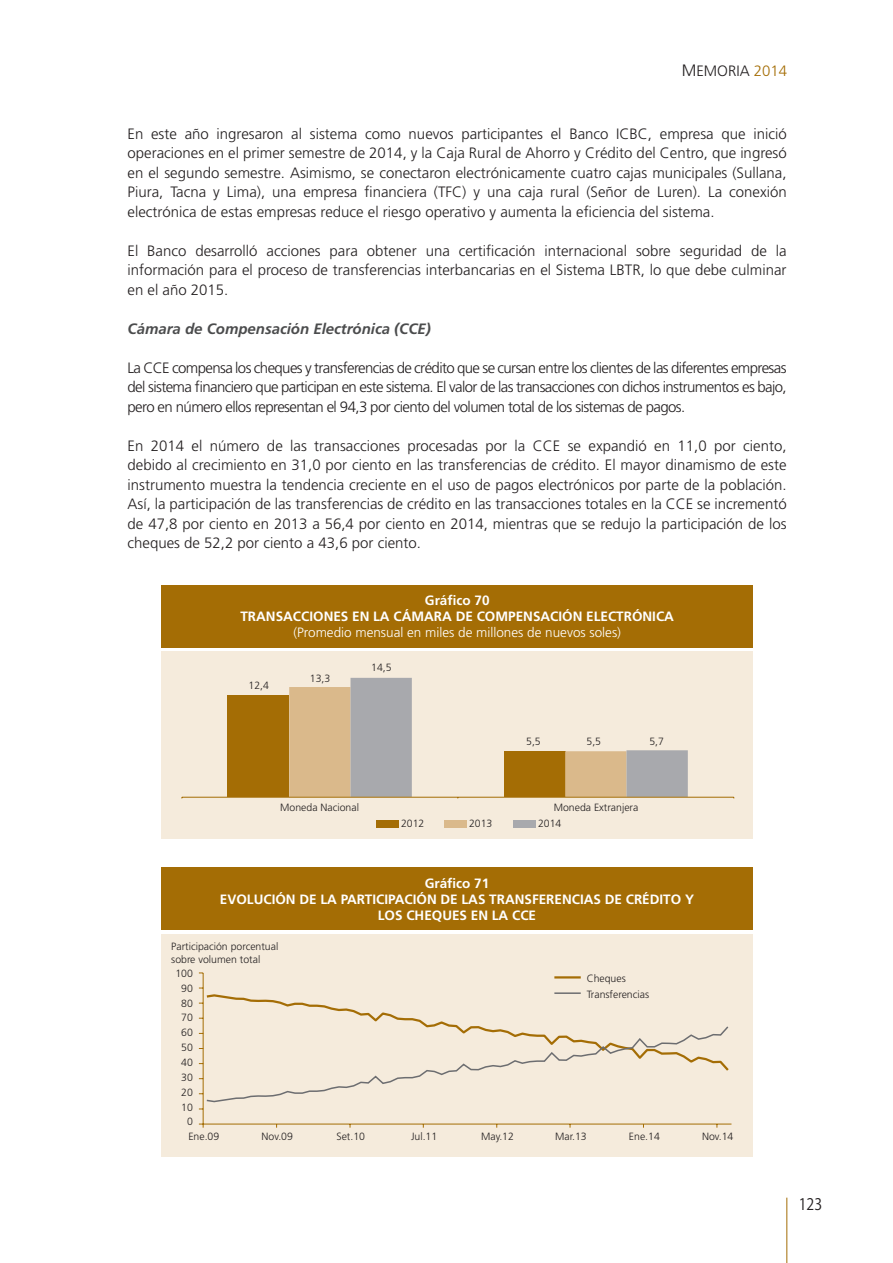
<style>
.page{position:relative;width:893px;height:1263px;background:#fff}
.page>*{position:absolute;margin:0;border:0;box-sizing:border-box;transform-origin:0 0}
.t1{font:15.75px "Koz Go Pro";color:#231f20;scale:.9 1}
.t2{font:300 15px/19.5px "Frutiger";color:#231f20;text-align:justify}
.t3{font:italic 700 15px "Frutiger";color:#4b4c4d}
.t4{font:700 13.5px "Frutiger";color:#fff}
.t5{font:300 13.5px "Frutiger";color:#fff}
.t6{font:300 10.5px/12.6px "Frutiger";color:#231f20}
.s1{font-size:16.5px}
.s2{color:#a46d05}
</style>
<div class="page">
<hr style="left:786px;top:1197px;width:1px;height:66px;background:#a46d05">
<div style="left:161px;top:651px;width:591px;height:188px;background:#f5ebdc"></div>
<div style="left:162px;top:585px;width:591px;height:62px;background:#a46d05"></div>
<div style="left:376px;top:820px;width:23px;height:8px;background:#a46d05"></div>
<div style="left:444px;top:820px;width:23px;height:8px;background:#dab98b"></div>
<div style="left:513px;top:820px;width:23px;height:8px;background:#a8a9ad"></div>
<div style="left:228px;top:695px;width:61px;height:102px;background:#a46d05"></div>
<hr style="left:182px;top:797px;width:552px;height:1px;background:#a46d05">
<svg style="left:289px;top:678px;width:399px;height:120px"></svg>
<div style="left:161px;top:934px;width:591px;height:223px;background:#f5ebdc"></div>
<div style="left:161px;top:868px;width:591px;height:62px;background:#a46d05"></div>
<hr style="left:554px;top:976px;width:27px;height:2px;background:#a46d05">
<hr style="left:203px;top:973px;width:1px;height:151px;background:#a46d05">
<hr style="left:203px;top:1124px;width:528px;height:1px;background:#a46d05">
<svg style="left:199px;top:988px;width:530px;height:121px"></svg>
<p class="t2" style="left:682px;top:61px;width:107px"><span class="s1">M</span>EMORIA <span class="s2">2014</span></p>
<p class="t2" style="left:128px;top:124px;width:661px">En este año ingresaron al sistema como nuevos participantes el Banco ICBC, empresa que inició operaciones en el primer semestre de 2014, y la Caja Rural de Ahorro y Crédito del Centro, que ingresó en el segundo semestre. Asimismo, se conectaron electrónicamente cuatro cajas municipales (Sullana, Piura, Tacna y Lima), una empresa financiera (TFC) y una caja rural (Señor de Luren). La conexión electrónica de estas empresas reduce el riesgo operativo y aumenta la eficiencia del sistema.</p>
<p class="t2" style="left:128px;top:241px;width:661px">El Banco desarrolló acciones para obtener una certificación internacional sobre seguridad de la información para el proceso de transferencias interbancarias en el Sistema LBTR, lo que debe culminar en el año 2015.</p>
<p class="t3" style="left:128px;top:320px;width:305px">Cámara de Compensación Electrónica (CCE)</p>
<p class="t2" style="left:128px;top:358px;width:661px">La CCE compensa los cheques y transferencias de crédito que se cursan entre los clientes de las diferentes empresas del sistema financiero que participan en este sistema. El valor de las transacciones con dichos instrumentos es bajo, pero en número ellos representan el 94,3 por ciento del volumen total de los sistemas de pagos.</p>
<p class="t2" style="left:128px;top:436px;width:661px">En 2014 el número de las transacciones procesadas por la CCE se expandió en 11,0 por ciento, debido al crecimiento en 31,0 por ciento en las transferencias de crédito. El mayor dinamismo de este instrumento muestra la tendencia creciente en el uso de pagos electrónicos por parte de la población.<br>Así, la participación de las transferencias de crédito en las transacciones totales en la CCE se incrementó de 47,8 por ciento en 2013 a 56,4 por ciento en 2014, mientras que se redujo la participación de los cheques de 52,2 por ciento a 43,6 por ciento.</p>
<p class="t4" style="left:425px;top:592px;width:66px">Gráfico 70</p>
<p class="t4" style="left:240px;top:608px;width:435px">TRANSACCIONES EN LA CÁMARA DE COMPENSACIÓN ELECTRÓNICA</p>
<p class="t5" style="left:293px;top:625px;width:329px">(Promedio mensual en miles de millones de nuevos soles)</p>
<p class="t6" style="left:249px;top:679px;width:22px">12,4</p>
<p class="t6" style="left:310px;top:672px;width:22px">13,3</p>
<p class="t6" style="left:371px;top:661px;width:22px">14,5</p>
<p class="t6" style="left:526px;top:735px;width:16px">5,5</p>
<p class="t6" style="left:586px;top:735px;width:16px">5,5</p>
<p class="t6" style="left:649px;top:735px;width:16px">5,7</p>
<p class="t6" style="left:280px;top:801px;width:80px">Moneda Nacional</p>
<p class="t6" style="left:554px;top:801px;width:86px">Moneda Extranjera</p>
<p class="t6" style="left:401px;top:817px;width:25px">2012</p>
<p class="t6" style="left:469px;top:817px;width:25px">2013</p>
<p class="t6" style="left:538px;top:817px;width:25px">2014</p>
<p class="t4" style="left:425px;top:875px;width:66px">Gráfico 71</p>
<p class="t4" style="left:220px;top:891px;width:476px">EVOLUCIÓN DE LA PARTICIPACIÓN DE LAS TRANSFERENCIAS DE CRÉDITO Y</p>
<p class="t4" style="left:378px;top:907px;width:160px">LOS CHEQUES EN LA CCE</p>
<p class="t6" style="left:171px;top:940px;width:109px">Participación porcentual sobre volumen total</p>
<p class="t6" style="left:175px;top:967px;width:19px">100</p>
<p class="t6" style="left:181px;top:982px;width:13px">90</p>
<p class="t6" style="left:181px;top:997px;width:13px">80</p>
<p class="t6" style="left:181px;top:1012px;width:13px">70</p>
<p class="t6" style="left:181px;top:1026px;width:13px">60</p>
<p class="t6" style="left:181px;top:1041px;width:13px">50</p>
<p class="t6" style="left:181px;top:1056px;width:13px">40</p>
<p class="t6" style="left:181px;top:1071px;width:13px">30</p>
<p class="t6" style="left:181px;top:1086px;width:13px">20</p>
<p class="t6" style="left:181px;top:1101px;width:13px">10</p>
<p class="t6" style="left:187px;top:1115px;width:7px">0</p>
<p class="t6" style="left:587px;top:972px;width:41px">Cheques</p>
<p class="t6" style="left:587px;top:988px;width:64px">Transferencias</p>
<p class="t6" style="left:188px;top:1130px;width:32px">Ene.09</p>
<p class="t6" style="left:262px;top:1130px;width:33px">Nov.09</p>
<p class="t6" style="left:336px;top:1130px;width:30px">Set.10</p>
<p class="t6" style="left:411px;top:1130px;width:28px">Jul.11</p>
<p class="t6" style="left:481px;top:1130px;width:34px">May.12</p>
<p class="t6" style="left:555px;top:1130px;width:33px">Mar.13</p>
<p class="t6" style="left:629px;top:1130px;width:32px">Ene.14</p>
<p class="t6" style="left:702px;top:1130px;width:33px">Nov.14</p>
<p class="t1" style="left:799px;top:1194px;width:28px">123</p>
</div>
